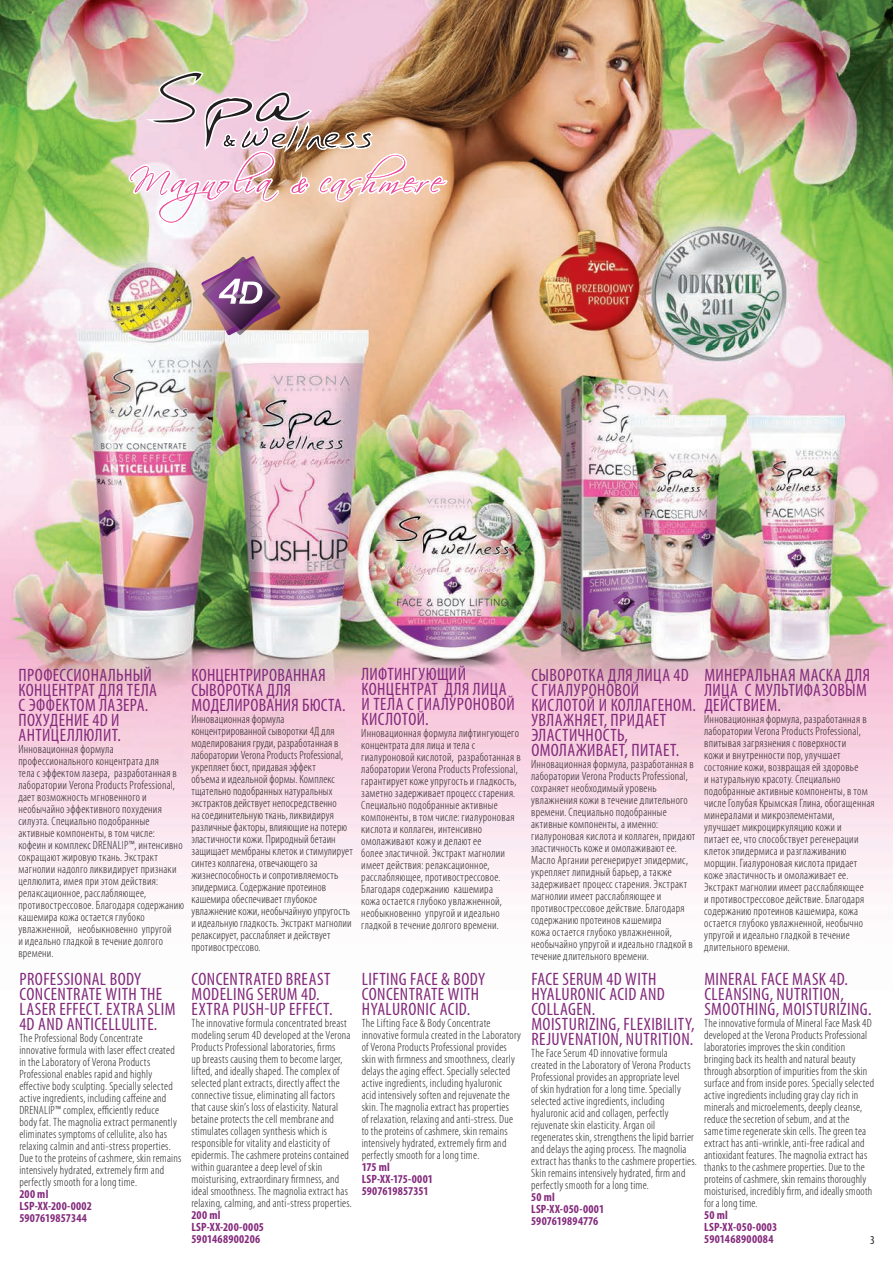
<style>
.page{position:relative;width:893px;height:1263px;background:#fff}
.page>*{position:absolute;margin:0;border:0;box-sizing:border-box;transform-origin:0 0}
.t1{font:condensed 18px/15px "Myriad Pro";letter-spacing:.02em;color:#832a7c}
.t2{font:300 condensed 12px/12px "Myriad Pro";letter-spacing:.02em;color:#231f20}
.t3{font:700 condensed 12px/12px "Myriad Pro";letter-spacing:.015em;color:#832a7c}
.t4{font:condensed 12px "Myriad Pro";color:#231f20}
</style>
<div class="page">
<img style="left:0;top:0;width:893px;height:891px">
<img style="left:126px;top:70px;width:324px;height:167px">
<img style="left:536px;top:226px;width:106px;height:108px">
<img style="left:201px;top:256px;width:80px;height:79px">
<h1 class="t1" style="left:19px;top:667px;width:140px">ПРОФЕССИОНАЛЬНЫЙ<br>КОНЦЕНТРАТ ДЛЯ ТЕЛА<br>С ЭФФЕКТОМ ЛАЗЕРА.<br>ПОХУДЕНИЕ 4D И<br>АНТИЦЕЛЛЮЛИТ.</h1>
<p class="t2" style="left:18px;top:743px;width:167px">Инновационная формула профессионального концентрата для<br>тела с эффектом лазера, разработанная в лаборатории Verona Products Professional, дает возможность мгновенного и необычайно эффективного похудения силуэта. Специально подобранные активные компоненты, в том числе: кофеин и комплекс DRENALIP™, интенсивно сокращают жировую ткань. Экстракт магнолии надолго ликвидирует признаки целлюлита, имея при этом действия: релаксационное, расслабляющее, противострессовое. Благодаря содержанию кашемира кожа остается глубоко увлажненной, необыкновенно упругой<br>и идеально гладкой в течение долгого времени.</p>
<h1 class="t1" style="left:192px;top:667px;width:155px">КОНЦЕНТРИРОВАННАЯ<br>СЫВОРОТКА ДЛЯ<br>МОДЕЛИРОВАНИЯ БЮСТА.</h1>
<p class="t2" style="left:191px;top:713px;width:163px">Инновационная формула концентрированной сыворотки 4Д для моделирования груди, разработанная в лаборатории Verona Products Professional, укрепляет бюст, придавая эффект<br>объема и идеальной формы. Комплекс тщательно подобранных натуральных экстрактов действует непосредственно<br>на соединительную ткань, ликвидируя различные факторы, влияющие на потерю эластичности кожи. Природный бетаин защищает мембраны клеток и стимулирует синтез коллагена, отвечающего за жизнеспособность и сопротивляемость эпидермиса. Содержание протеинов кашемира обеспечивает глубокое увлажнение кожи, необычайную упругость и идеальную гладкость. Экстракт магнолии релаксирует, расслабляет и действует противострессово.</p>
<h1 class="t1" style="left:19px;top:971px;width:158px">PROFESSIONAL BODY<br>CONCENTRATE WITH THE<br>LASER EFFECT. EXTRA SLIM<br>4D AND ANTICELLULITE.</h1>
<p class="t2" style="left:19px;top:1032px;width:163px">The Professional Body Concentrate innovative formula with laser effect created in the Laboratory of Verona Products Professional enables rapid and highly effective body sculpting. Specially selected active ingredients, including caffeine and DRENALIP™ complex, efficiently reduce<br>body fat. The magnolia extract permanently eliminates symptoms of cellulite, also has relaxing calmin and anti-stress properties.<br>Due to the proteins of cashmere, skin remains intensively hydrated, extremely firm and perfectly smooth for a long time.</p>
<p class="t3" style="left:19px;top:1187px;width:74px">200 ml<br>LSP-XX-200-0002<br>5907619857344</p>
<h1 class="t1" style="left:192px;top:971px;width:142px">CONCENTRATED BREAST<br>MODELING SERUM 4D.<br>EXTRA PUSH-UP EFFECT.</h1>
<p class="t2" style="left:191px;top:1017px;width:162px">The innovative formula concentrated breast modeling serum 4D developed at the Verona Products Professional laboratories, firms<br>up breasts causing them to become larger, lifted, and ideally shaped. The complex of selected plant extracts, directly affect the connective tissue, eliminating all factors that cause skin’s loss of elasticity. Natural betaine protects the cell membrane and stimulates collagen synthesis which is responsible for vitality and elasticity of epidermis. The cashmere proteins contained within guarantee a deep level of skin moisturising, extraordinary firmness, and ideal smoothness. The magnolia extract has relaxing, calming, and anti-stress properties.</p>
<p class="t3" style="left:191px;top:1208px;width:74px">200 ml<br>LSP-XX-200-0005<br>5901468900206</p>
<h1 class="t1" style="left:361px;top:666px;width:155px">ЛИФТИНГУЮЩИЙ<br>КОНЦЕНТРАТ ДЛЯ ЛИЦА<br>И ТЕЛА С ГИАЛУРОНОВОЙ<br>КИСЛОТОЙ.</h1>
<p class="t2" style="left:361px;top:727px;width:161px">Инновационная формула лифтингующего концентрата для лица и тела с гиалуроновой кислотой, разработанная в лаборатории Verona Products Professional, гарантирует коже упругость и гладкость, заметно задерживает процесс старения.<br>Специально подобранные активные компоненты, в том числе: гиалуроновая кислота и коллаген, интенсивно омолаживают кожу и делают ее<br>более эластичной. Экстракт магнолии имеет действия: релаксационное, расслабляющее, противострессовое.<br>Благодаря содержанию кашемира<br>кожа остается глубоко увлажненной, необыкновенно упругой и идеально гладкой в течение долгого времени.</p>
<h1 class="t1" style="left:362px;top:971px;width:125px">LIFTING FACE &amp; BODY<br>CONCENTRATE WITH<br>HYALURONIC ACID.</h1>
<p class="t2" style="left:362px;top:1017px;width:161px">The Lifting Face &amp; Body Concentrate innovative formula created in the Laboratory of Verona Products Professional provides skin with firmness and smoothness, clearly delays the aging effect. Specially selected active ingredients, including hyaluronic<br>acid intensively soften and rejuvenate the skin. The magnolia extract has properties<br>of relaxation, relaxing and anti-stress. Due to the proteins of cashmere, skin remains intensively hydrated, extremely firm and perfectly smooth for a long time.</p>
<p class="t3" style="left:362px;top:1160px;width:73px">175 ml<br>LSP-XX-175-0001<br>5907619857351</p>
<h1 class="t1" style="left:531px;top:667px;width:166px">СЫВОРОТКА ДЛЯ ЛИЦА 4D<br>C ГИАЛУРОНОВОЙ<br>КИСЛОТОЙ И КОЛЛАГЕНОМ.<br>УВЛАЖНЯЕТ, ПРИДАЕТ<br>ЭЛАСТИЧНОСТЬ,<br>ОМОЛАЖИВАЕТ, ПИТАЕТ.</h1>
<p class="t2" style="left:531px;top:758px;width:166px">Инновационная формула, разработанная в лаборатории Verona Products Professional, сохраняет необходимый уровень увлажнения кожи в течение длительного времени. Специально подобранные активные компоненты, а именно: гиалуроновая кислота и коллаген, придают эластичность коже и омолаживают ее.<br>Масло Аргании регенерирует эпидермис, укрепляет липидный барьер, а также задерживает процесс старения. Экстракт магнолии имеет расслабляющее и противострессовое действие. Благодаря содержанию протеинов кашемира<br>кожа остается глубоко увлажненной, необычайно упругой и идеально гладкой в течение длительного времени.</p>
<h1 class="t1" style="left:704px;top:667px;width:167px">МИНЕРАЛЬНАЯ МАСКА ДЛЯ<br>ЛИЦА С МУЛЬТИФАЗОВЫМ<br>ДЕЙСТВИЕМ.</h1>
<p class="t2" style="left:704px;top:713px;width:172px">Инновационная формула, разработанная в лаборатории Verona Products Professional, впитывая загрязнения с поверхности<br>кожи и внутренности пор, улучшает состояние кожи, возвращая ей здоровье<br>и натуральную красоту. Специально подобранные активные компоненты, в том числе Голубая Крымская Глина, обогащенная минералами и микроэлементами,<br>улучшает микроциркуляцию кожи и<br>питает ее, что способствует регенерации клеток эпидермиса и разглаживанию морщин. Гиалуроновая кислота придает коже эластичность и омолаживает ее.<br>Экстракт магнолии имеет расслабляющее<br>и противострессовое действие. Благодаря содержанию протеинов кашемира, кожа остается глубоко увлажненной, необычно упругой и идеально гладкой в течение длительного времени.</p>
<h1 class="t1" style="left:531px;top:971px;width:165px">FACE SERUM 4D WITH<br>HYALURONIC ACID AND<br>COLLAGEN.<br>MOISTURIZING, FLEXIBILITY,<br>REJUVENATION, NUTRITION.</h1>
<p class="t2" style="left:531px;top:1047px;width:167px">The Face Serum 4D innovative formula created in the Laboratory of Verona Products Professional provides an appropriate level<br>of skin hydration for a long time. Specially selected active ingredients, including hyaluronic acid and collagen, perfectly rejuvenate skin elasticity. Argan oil regenerates skin, strengthens the lipid barrier and delays the aging process. The magnolia extract has thanks to the cashmere properties.<br>Skin remains intensively hydrated, firm and perfectly smooth for a long time.</p>
<p class="t3" style="left:531px;top:1190px;width:74px">50 ml<br>LSP-XX-050-0001<br>5907619894776</p>
<h1 class="t1" style="left:704px;top:971px;width:169px">MINERAL FACE MASK 4D.<br>CLEANSING, NUTRITION,<br>SMOOTHING, MOISTURIZING.</h1>
<p class="t2" style="left:704px;top:1017px;width:172px">The innovative formula of Mineral Face Mask 4D developed at the Verona Products Professional laboratories improves the skin condition bringing back its health and natural beauty through absorption of impurities from the skin surface and from inside pores. Specially selected active ingredients including gray clay rich in minerals and microelements, deeply cleanse, reduce the secretion of sebum, and at the<br>same time regenerate skin cells. The green tea extract has anti-wrinkle, anti-free radical and antioxidant features. The magnolia extract has thanks to the cashmere properties. Due to the proteins of cashmere, skin remains thoroughly moisturised, incredibly firm, and ideally smooth for a long time.</p>
<p class="t3" style="left:704px;top:1208px;width:75px">50 ml<br>LSP-XX-050-0003<br>5901468900084</p>
<p class="t4" style="left:870px;top:1232px;width:6px">3</p>
</div>
